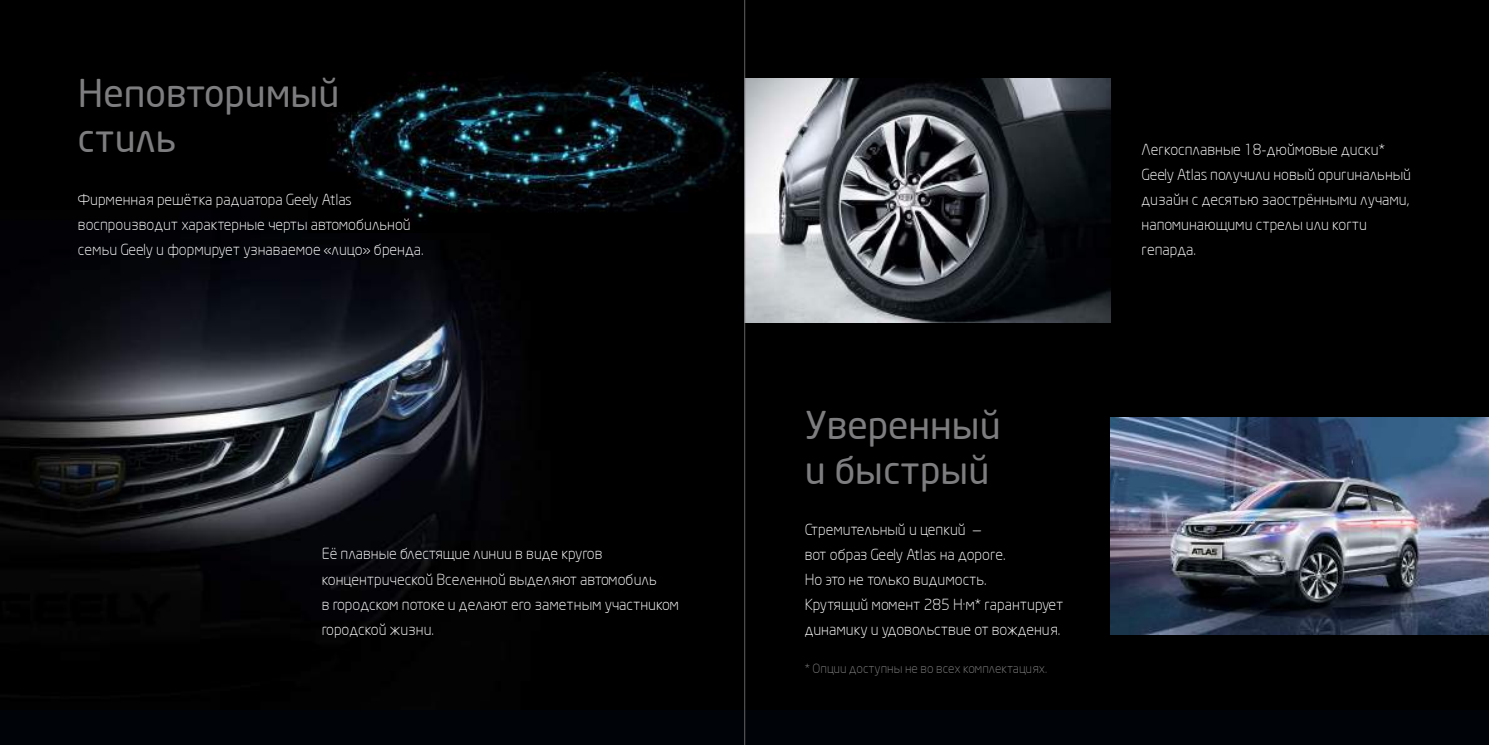
<style>
.page{position:relative;width:1489px;height:745px;background:#fff}
.page>*{position:absolute;margin:0;border:0;box-sizing:border-box;transform-origin:0 0}
.t1{font:37.5px/45px "Neo Sans Cyr";color:#7d7c7e}
.t2{font:300 15px/25px "Neo Sans Cyr";color:#fff}
.t3{font:300 12.5px "Neo Sans Cyr";color:#7d7c7e}
</style>
<div class="page">
<div style="left:0;top:0;width:1488px;height:744px;background:#000409"></div>
<img style="left:0;top:0;width:1488px;height:708px">
<img style="left:308px;top:52px;width:461px;height:181px">
<img style="left:745px;top:78px;width:364px;height:244px">
<img style="left:1109px;top:417px;width:379px;height:217px">
<hr style="left:744px;top:0;width:1px;height:744px;background:#656365">
<h1 class="t1" style="left:78px;top:70px;width:263px">Неповторимый стиль</h1>
<p class="t2" style="left:78px;top:186px;width:347px">Фирменная решётка радиатора Geely Atlas воспроизводит характерные черты автомобильной семьи Geely и формирует узнаваемое «лицо» бренда.</p>
<p class="t2" style="left:322px;top:541px;width:359px">Её плавные блестящие линии в виде кругов концентрической Вселенной выделяют автомобиль<br>в городском потоке и делают его заметным участником городской жизни.</p>
<h1 class="t1" style="left:804px;top:402px;width:198px">Уверенный и быстрый</h1>
<p class="t2" style="left:804px;top:516px;width:260px">Стремительный и цепкий —<br>вот образ Geely Atlas на дороге.<br>Но это не только видимость.<br>Крутящий момент 285 Н·м* гарантирует динамику и удовольствие от вождения.</p>
<p class="t3" style="left:804px;top:660px;width:244px">* Опции доступны не во всех комплектациях.</p>
<p class="t2" style="left:1141px;top:136px;width:271px">Легкосплавные 18-дюймовые диски*<br>Geely Atlas получили новый оригинальный дизайн с десятью заострёнными лучами, напоминающими стрелы или когти гепарда.</p>
</div>
